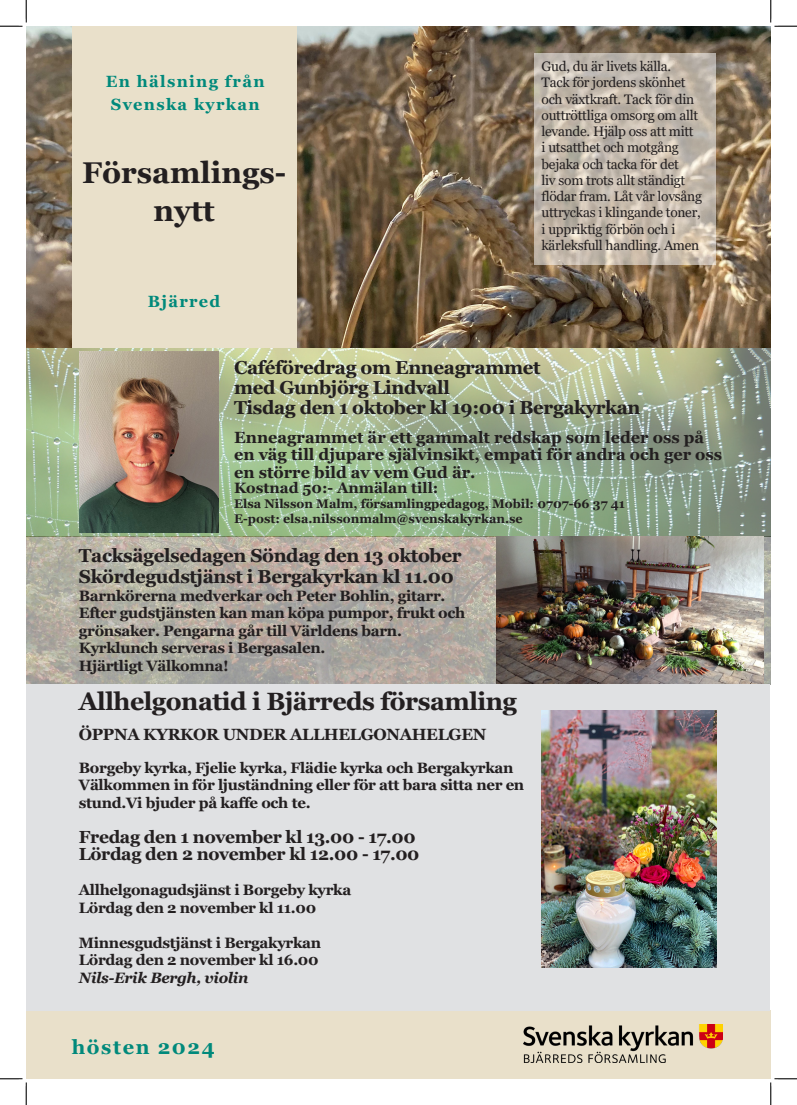
<style>
.page{position:relative;width:797px;height:1105px;background:#fff}
.page>*{position:absolute;margin:0;border:0;box-sizing:border-box;transform-origin:0 0}
.t1{font:700 30px/38.8px "Georgia";color:#231f20;text-align:center}
._13_Citat{font:700 25px "Georgia";letter-spacing:-.02em;color:#231f20}
.t2{font:700 20px "Georgia";letter-spacing:.08em;color:#00897b}
._13_Citat-2{font:700 18.75px "Georgia";letter-spacing:-.02em;color:#231f20}
._13_Citat-3{font:700 17.5px "Georgia";letter-spacing:-.02em;color:#231f20}
._13_Citat-4{font:700 16.25px/17.5px "Georgia";color:#231f20}
.t3{font:700 16.25px "Georgia";letter-spacing:.08em;color:#00897b}
._13_Citat-5{font:700 16.25px "Georgia";letter-spacing:-.02em;color:#231f20}
._13_Citat-6{font:700 15px/17.5px "Georgia";letter-spacing:-.02em;color:#231f20}
._13_Citat-7{font:700 15px "Georgia";color:#231f20}
._13_Citat-8{font:italic 700 15px "Georgia";letter-spacing:-.02em;color:#231f20}
._13_Citat-9{font:13.75px/16.2px "Georgia";letter-spacing:-.02em;color:#231f20}
.t4{font:700 12.5px "Georgia";color:#231f20}
</style>
<div class="page">
<img style="left:26px;top:26px;width:744px;height:658px">
<svg style="left:27px;top:537px;width:743px;height:147px;background:#b3aca2"></svg>
<div style="left:72px;top:26px;width:225px;height:321px;background:#e9e0ca"></div>
<div style="left:26px;top:1010px;width:744px;height:69px;background:#e9e0ca"></div>
<img style="left:523px;top:1024px;width:199px;height:39px">
<img style="left:496px;top:537px;width:267px;height:147px">
<div style="left:27px;top:684px;width:743px;height:326px;background:#e0e1e3"></div>
<img style="left:79px;top:351px;width:139px;height:182px">
<img style="left:541px;top:711px;width:176px;height:256px">
<svg style="left:534px;top:54px;width:182px;height:211px;background:#c6bbae"></svg>
<svg style="left:0;top:0;width:27px;height:27px"></svg>
<svg style="left:0;top:1078px;width:27px;height:27px"></svg>
<svg style="left:770px;top:0;width:27px;height:27px"></svg>
<svg style="left:770px;top:1078px;width:27px;height:27px"></svg>
<p class="t3" style="left:106px;top:71px;width:160px">En hälsning från</p>
<p class="t3" style="left:111px;top:94px;width:150px">Svenska kyrkan</p>
<p class="t1" style="left:82px;top:153px;width:206px">Församlings&shy;nytt</p>
<p class="t3" style="left:148px;top:291px;width:74px">Bjärred</p>
<p class="_13_Citat-9" style="left:541px;top:59px;width:162px">Gud, du är livets källa.<br>Tack för jordens skönhet och växtkraft. Tack för din outtröttliga omsorg om allt levande. Hjälp oss att mitt<br>i utsatthet och motgång bejaka och tacka för det<br>liv som trots allt ständigt flödar fram. Låt vår lovsång uttryckas i klingande toner, i uppriktig förbön och i kärleksfull handling. Amen</p>
<p class="_13_Citat-2" style="left:234px;top:355px;width:308px">Caféföredrag om Enneagrammet</p>
<p class="_13_Citat-2" style="left:234px;top:375px;width:217px">med Gunbjörg Lindvall</p>
<p class="_13_Citat-2" style="left:234px;top:395px;width:408px">Tisdag den 1 oktober kl 19:00 i Bergakyrkan</p>
<p class="_13_Citat-4" style="left:234px;top:428px;width:490px">Enneagrammet är ett gammalt redskap som leder oss på en väg till djupare självinsikt, empati för andra och ger oss en större bild av vem Gud är.</p>
<p class="_13_Citat-7" style="left:234px;top:478px;width:206px">Kostnad 50:- Anmälan till:</p>
<p class="t4" style="left:234px;top:496px;width:392px">Elsa Nilsson Malm, församlingpedagog, Mobil: 0707-66 37 41</p>
<p class="t4" style="left:234px;top:511px;width:290px">E-post: elsa.nilssonmalm@svenskakyrkan.se</p>
<p class="_13_Citat-2" style="left:79px;top:543px;width:384px">Tacksägelsedagen Söndag den 13 oktober</p>
<p class="_13_Citat-2" style="left:79px;top:565px;width:376px">Skördegudstjänst i Bergakyrkan kl 11.00</p>
<p class="_13_Citat-6" style="left:79px;top:587px;width:368px">Barnkörerna medverkar och Peter Bohlin, gitarr.</p>
<p class="_13_Citat-6" style="left:79px;top:604px;width:388px">Efter gudstjänsten kan man köpa pumpor, frukt och grönsaker. Pengarna går till Världens barn.</p>
<p class="_13_Citat-6" style="left:79px;top:639px;width:248px">Kyrklunch serveras i Bergasalen.</p>
<p class="_13_Citat-6" style="left:79px;top:657px;width:151px">Hjärtligt Välkomna!</p>
<p class="_13_Citat" style="left:79px;top:685px;width:439px">Allhelgonatid i Bjärreds församling</p>
<p class="_13_Citat-5" style="left:79px;top:724px;width:409px">ÖPPNA KYRKOR UNDER ALLHELGONAHELGEN</p>
<p class="_13_Citat-6" style="left:79px;top:759px;width:436px">Borgeby kyrka, Fjelie kyrka, Flädie kyrka och Bergakyrkan</p>
<p class="_13_Citat-6" style="left:79px;top:776px;width:447px">Välkommen in för ljuständning eller för att bara sitta ner en stund.Vi bjuder på kaffe och te.</p>
<p class="_13_Citat-3" style="left:79px;top:825px;width:338px">Fredag den 1 november kl 13.00 - 17.00</p>
<p class="_13_Citat-3" style="left:79px;top:843px;width:342px">Lördag den 2 november kl 12.00 - 17.00</p>
<p class="_13_Citat-6" style="left:79px;top:881px;width:274px">Allhelgonagudsjänst i Borgeby kyrka</p>
<p class="_13_Citat-6" style="left:79px;top:899px;width:239px">Lördag den 2 november kl 11.00</p>
<p class="_13_Citat-6" style="left:79px;top:934px;width:244px">Minnesgudstjänst i Bergakyrkan</p>
<p class="_13_Citat-6" style="left:79px;top:951px;width:241px">Lördag den 2 november kl 16.00</p>
<p class="_13_Citat-8" style="left:79px;top:968px;width:171px">Nils-Erik Bergh, violin</p>
<p class="t2" style="left:72px;top:1034px;width:144px">hösten 2024</p>
</div>
